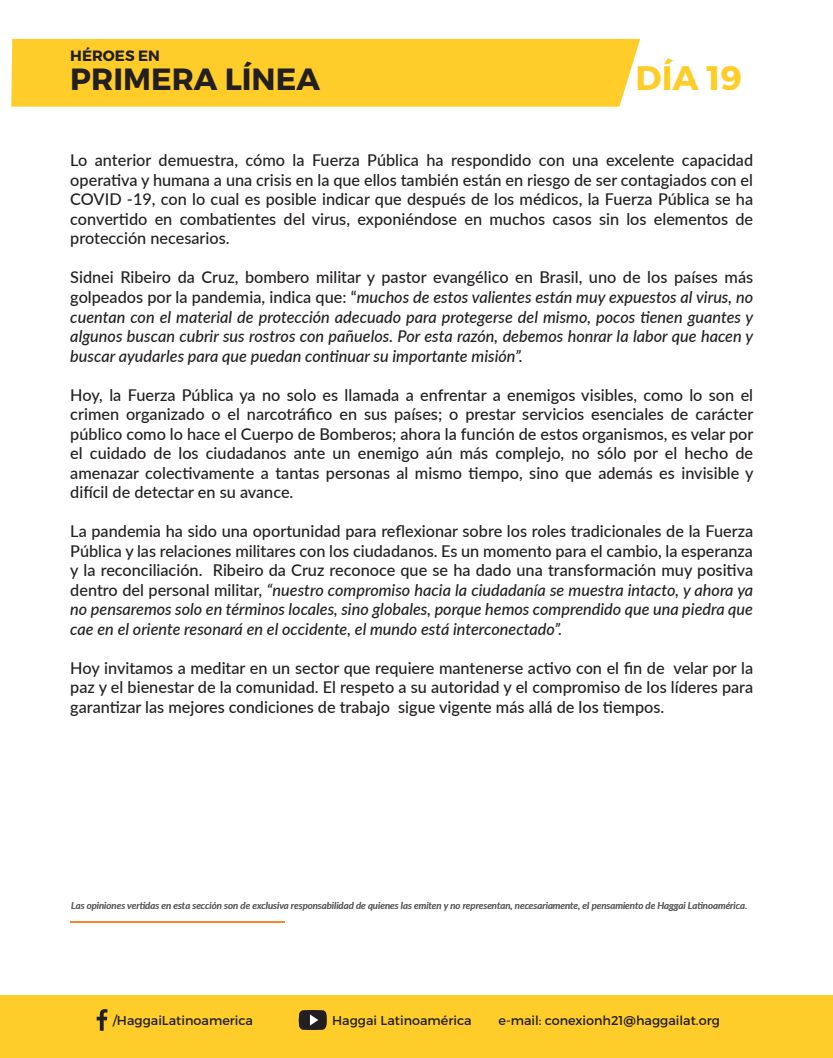
<style>
.page{position:relative;width:833px;height:1058px;background:#fff}
.page>*{position:absolute;margin:0;border:0;box-sizing:border-box;transform-origin:0 0}
.t1{font:700 34px "Montserrat";color:#fecd2a}
.t2{font:700 30.62px "Montserrat";color:#231f20}
.t3{font:500 16.25px/19.5px "Lato";color:#231f20;text-align:justify}
.t4{font:italic 500 16.25px/19.5px "Lato";color:#231f20;text-align:justify}
.t5{font:700 14.88px "Montserrat";color:#231f20}
.t6{font:12.75px "Montserrat";color:#231f20}
.t7{font:italic 500 9.62px "Lato";color:#606160}
.s1{font-style:normal}
.s2{font-style:italic}
</style>
<div class="page">
<div style="left:11px;top:39px;width:629px;height:68px;background:#fecd2a"></div>
<div style="left:0;top:995px;width:832px;height:63px;background:#fecd2a"></div>
<svg style="left:97px;top:1009px;width:10px;height:21px"></svg>
<svg style="left:299px;top:1010px;width:27px;height:19px"></svg>
<hr style="left:70px;top:921px;width:214px;height:2px;background:#f58632">
<p class="t5" style="left:70px;top:47px;width:91px">HÉROES EN</p>
<h2 class="t2" style="left:70px;top:60px;width:251px">PRIMERA LÍNEA</h2>
<h1 class="t1" style="left:635px;top:57px;width:108px">DÍA 19</h1>
<p class="t3" style="left:70px;top:150px;width:684px">Lo anterior demuestra, cómo la Fuerza Pública ha respondido con una excelente capacidad operativa y humana a una crisis en la que ellos también están en riesgo de ser contagiados con el COVID -19, con lo cual es posible indicar que después de los médicos, la Fuerza Pública se ha convertido en combatientes del virus, exponiéndose en muchos casos sin los elementos de protección necesarios.</p>
<p class="t4" style="left:70px;top:267px;width:684px"><span class="s1">Sidnei Ribeiro da Cruz, bombero militar y pastor evangélico en Brasil, uno de los países más golpeados por la pandemia, indica que: “</span>muchos de estos valientes están muy expuestos al virus, no cuentan con el material de protección adecuado para protegerse del mismo, pocos tienen guantes y algunos buscan cubrir sus rostros con pañuelos. Por esta razón, debemos honrar la labor que hacen y buscar ayudarles para que puedan continuar su importante misión”.</p>
<p class="t3" style="left:70px;top:384px;width:684px">Hoy, la Fuerza Pública ya no solo es llamada a enfrentar a enemigos visibles, como lo son el crimen organizado o el narcotráfico en sus países; o prestar servicios esenciales de carácter público como lo hace el Cuerpo de Bomberos; ahora la función de estos organismos, es velar por el cuidado de los ciudadanos ante un enemigo aún más complejo, no sólo por el hecho de amenazar colectivamente a tantas personas al mismo tiempo, sino que además es invisible y difícil de detectar en su avance.</p>
<p class="t3" style="left:70px;top:521px;width:684px">La pandemia ha sido una oportunidad para reflexionar sobre los roles tradicionales de la Fuerza Pública y las relaciones militares con los ciudadanos. Es un momento para el cambio, la esperanza y la reconciliación. Ribeiro da Cruz reconoce que se ha dado una transformación muy positiva dentro del personal militar, <span class="s2">“nuestro compromiso hacia la ciudadanía se muestra intacto, y ahora ya no pensaremos solo en términos locales, sino globales, porque hemos comprendido que una piedra que cae en el oriente resonará en el occidente, el mundo está interconectado”.</span></p>
<p class="t3" style="left:70px;top:657px;width:684px">Hoy invitamos a meditar en un sector que requiere mantenerse activo con el fin de velar por la paz y el bienestar de la comunidad. El respeto a su autoridad y el compromiso de los líderes para garantizar las mejores condiciones de trabajo sigue vigente más allá de los tiempos.</p>
<p class="t7" style="left:71px;top:899px;width:677px">Las opiniones vertidas en esta sección son de exclusiva responsabilidad de quienes las emiten y no representan, necesariamente, el pensamiento de Haggai Latinoamérica.</p>
<p class="t6" style="left:113px;top:1012px;width:142px">/HaggaiLatinoamerica</p>
<p class="t6" style="left:332px;top:1012px;width:141px">Haggai Latinoamérica</p>
<p class="t6" style="left:498px;top:1012px;width:223px">e-mail: conexionh21@haggailat.org</p>
</div>
